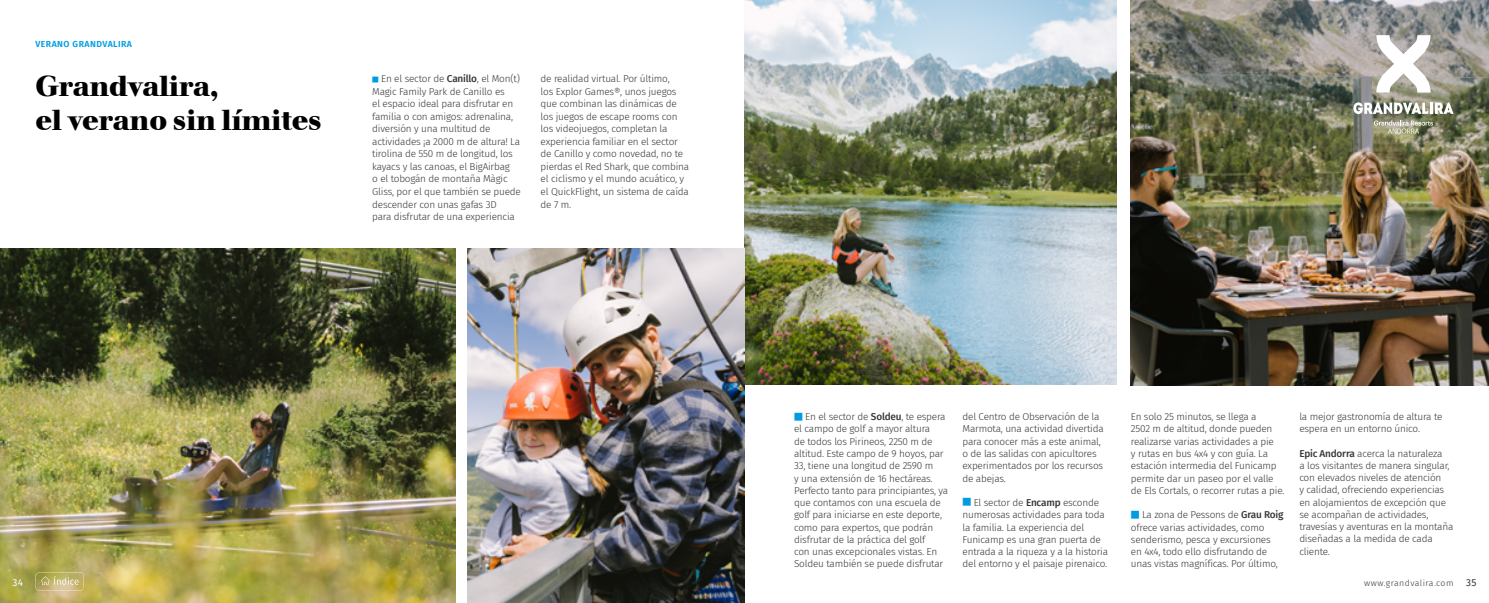
<style>
.page{position:relative;width:1489px;height:603px;background:#fff}
.page>*{position:absolute;margin:0;border:0;box-sizing:border-box;transform-origin:0 0}
.t1{font:700 30px/33.8px "Walbaum Buc T";color:#000}
.t2{font:300 10px/12.2px "Fira Sans";letter-spacing:-.02em;color:#373636}
.t3{font:10px "Fira Sans";color:#373636}
.t4{font:10px "Fira Sans";color:#fff}
.t5{font:300 8.75px "Fira Sans";letter-spacing:.05em;color:#373636}
.t6{font:600 8.75px "Fira Sans";letter-spacing:.05em;color:#009ce1}
.s1{font-family:"Source Sans Pro";font-weight:700;font-size:7.5px;color:#009ce1}
.s2{font-weight:500}
.s3{font-family:"Source Sans Pro";font-weight:700;color:#009ce1}
</style>
<div class="page">
<img style="left:1130px;top:0;width:358px;height:385px">
<img style="left:744px;top:0;width:372px;height:384px">
<img style="left:0;top:248px;width:455px;height:354px">
<img style="left:468px;top:248px;width:276px;height:354px">
<svg style="left:1353px;top:102px;width:100px;height:12px"></svg>
<svg style="left:1376px;top:35px;width:54px;height:57px"></svg>
<svg style="left:1373px;top:120px;width:59px;height:13px"></svg>
<svg style="left:35px;top:572px;width:49px;height:18px"></svg>
<p class="t6" style="left:35px;top:37px;width:98px">VERANO GRANDVALIRA</p>
<h1 class="t1" style="left:35px;top:69px;width:287px">Grandvalira,<br>el verano sin límites</h1>
<p class="t2" style="left:372px;top:72px;width:150px"><span class="s1">■</span> En el sector de <span class="s2">Canillo</span>, el Mon(t)<br>Magic Family Park de Canillo es<br>el espacio ideal para disfrutar en familia o con amigos: adrenalina, diversión y una multitud de actividades ¡a 2000 m de altura! La tirolina de 550 m de longitud, los kayacs y las canoas, el BigAirbag<br>o el tobogán de montaña Màgic<br>Gliss, por el que también se puede descender con unas gafas 3D<br>para disfrutar de una experiencia</p>
<p class="t2" style="left:540px;top:72px;width:150px">de realidad virtual. Por último,<br>los Explor Games®, unos juegos que combinan las dinámicas de los juegos de escape rooms con los videojuegos, completan la experiencia familiar en el sector de Canillo y como novedad, no te pierdas el Red Shark, que combina el ciclismo y el mundo acuático, y el QuickFlight, un sistema de caída de 7 m.</p>
<p class="t4" style="left:12px;top:575px;width:12px">34</p>
<p class="t2" style="left:794px;top:410px;width:156px"><span class="s3">■</span> En el sector de <span class="s2">Soldeu</span>, te espera el campo de golf a mayor altura<br>de todos los Pirineos, 2250 m de altitud. Este campo de 9 hoyos, par<br>33, tiene una longitud de 2590 m<br>y una extensión de 16 hectáreas.<br>Perfecto tanto para principiantes, ya que contamos con una escuela de golf para iniciarse en este deporte, como para expertos, que podrán disfrutar de la práctica del golf<br>con unas excepcionales vistas. En<br>Soldeu también se puede disfrutar</p>
<p class="t2" style="left:962px;top:410px;width:143px">del Centro de Observación de la<br>Marmota, una actividad divertida para conocer más a este animal, o de las salidas con apicultores experimentados por los recursos de abejas.</p>
<p class="t2" style="left:962px;top:496px;width:147px"><span class="s3">■</span> El sector de <span class="s2">Encamp</span> esconde numerosas actividades para toda la familia. La experiencia del<br>Funicamp es una gran puerta de entrada a la riqueza y a la historia del entorno y el paisaje pirenaico.</p>
<p class="t2" style="left:1130px;top:410px;width:155px">En solo 25 minutos, se llega a<br>2502 m de altitud, donde pueden realizarse varias actividades a pie<br>y rutas en bus 4x4 y con guía. La estación intermedia del Funicamp permite dar un paseo por el valle de Els Cortals, o recorrer rutas a pie.</p>
<p class="t2" style="left:1130px;top:508px;width:154px"><span class="s3">■</span> La zona de Pessons de <span class="s2">Grau Roig </span>ofrece varias actividades, como senderismo, pesca y excursiones en 4x4, todo ello disfrutando de unas vistas magníficas. Por último,</p>
<p class="t2" style="left:1299px;top:410px;width:145px">la mejor gastronomía de altura te espera en un entorno único.</p>
<p class="t2" style="left:1299px;top:446px;width:156px"><span class="s2">Epic Andorra</span> acerca la naturaleza<br>a los visitantes de manera singular, con elevados niveles de atención<br>y calidad, ofreciendo experiencias en alojamientos de excepción que se acompañan de actividades, travesías y aventuras en la montaña diseñadas a la medida de cada cliente.</p>
<p class="t5" style="left:1363px;top:576px;width:91px">www.grandvalira.com</p>
<p class="t3" style="left:1465px;top:575px;width:12px">35</p>
</div>
